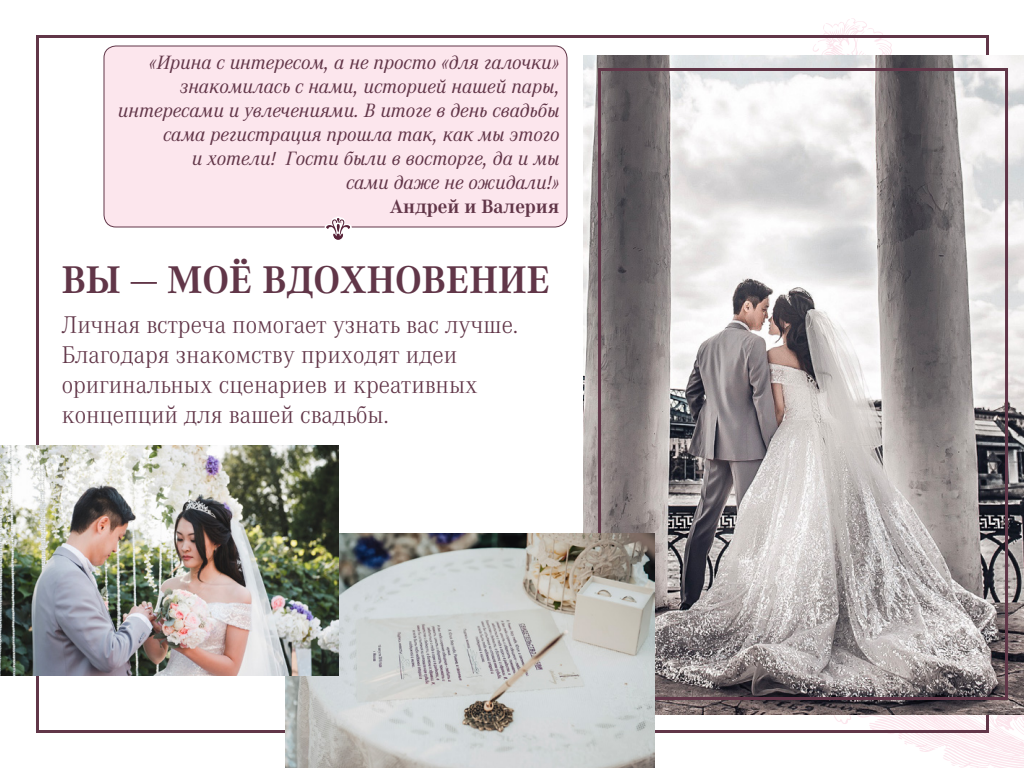
<style>
.page{position:relative;width:1024px;height:768px;background:#fff}
.page>*{position:absolute;margin:0;border:0;box-sizing:border-box;transform-origin:0 0}
.t1{font:700 40px "Corporate ATOT";color:#613648}
.t2{font:300 25px/30px "Corporate A";color:#613648}
.t3{font:italic 20px/24px "Corporate ATOT";color:#613648;text-align:right}
.t4{font:700 20px "Corporate ATOT";color:#613648}
</style>
<div class="page">
<svg style="left:813px;top:18px;width:211px;height:750px"></svg>
<div style="left:104px;top:46px;width:463px;height:181px;background:#fce6ed;border-radius:12px"></div>
<div style="left:104px;top:46px;width:464px;height:182px;border:1px solid #613648;border-radius:12px"></div>
<img style="left:583px;top:55px;width:441px;height:660px">
<div style="left:598px;top:68px;width:410px;height:632px;border:3px solid #613648"></div>
<svg style="left:323px;top:216px;width:30px;height:24px"></svg>
<img style="left:285px;top:533px;width:369px;height:235px">
<img style="left:0;top:445px;width:338px;height:230px">
<p class="t3" style="left:118px;top:51px;width:443px">«Ирина с интересом, а не просто «для галочки» знакомилась с нами, историей нашей пары, интересами и увлечениями. В итоге в день свадьбы сама регистрация прошла так, как мы этого<br>и хотели! Гости были в восторге, да и мы<br>сами даже не ожидали!»</p>
<p class="t4" style="left:390px;top:196px;width:171px">Андрей и Валерия</p>
<h1 class="t1" style="left:62px;top:258px;width:490px">ВЫ — МОЁ ВДОХНОВЕНИЕ</h1>
<p class="t2" style="left:62px;top:309px;width:458px">Личная встреча помогает узнать вас лучше.<br>Благодаря знакомству приходят идеи оригинальных сценариев и креативных концепций для вашей свадьбы.</p>
</div>
